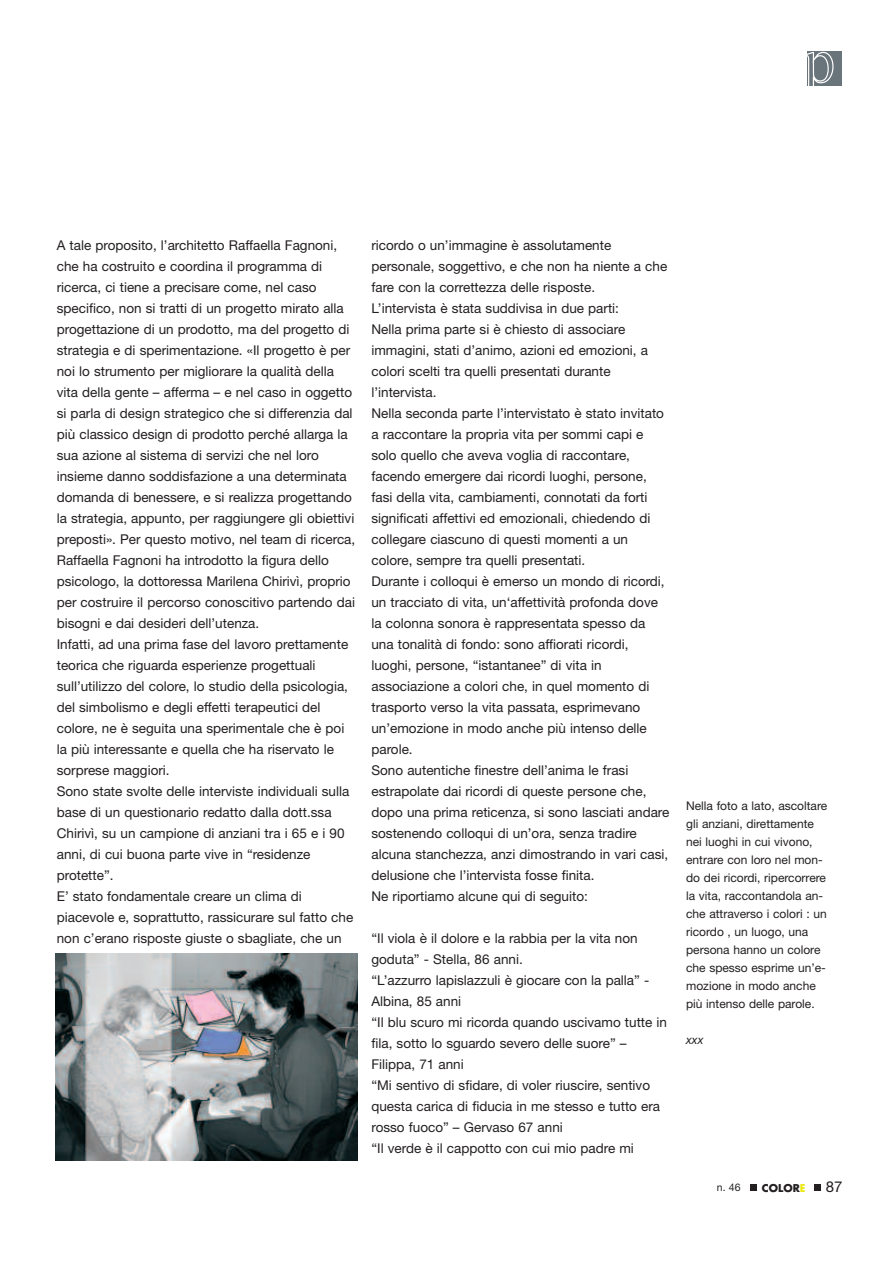
<style>
.page{position:relative;width:893px;height:1263px;background:#fff}
.page>*{position:absolute;margin:0;border:0;box-sizing:border-box;transform-origin:0 0}
.t1{font:15px "Helvetica Neue";color:#231f20}
.t2{font:13.5px/21px "Helvetica Neue";color:#231f20}
.t3{font:12px/18px "Helvetica Neue";color:#231f20}
.t4{font:italic 12px "Helvetica Neue";color:#231f20}
.t5{font:700 10.5px "Futura";color:#231f20}
.t6{font:10.5px "Helvetica Neue";color:#231f20}
.s1{color:#ece810}
</style>
<div class="page">
<svg style="left:750px;top:1185px;width:6px;height:6px"></svg>
<div style="left:814px;top:1184px;width:6px;height:7px;background:#231f20"></div>
<img style="left:55px;top:953px;width:302px;height:208px">
<div style="left:808px;top:51px;width:34px;height:34px;background:#6a747b"></div>
<svg style="left:807px;top:52px;width:26px;height:34px"></svg>
<p class="t2" style="left:57px;top:236px;width:300px">A tale proposito, l’architetto Raffaella Fagnoni, che ha costruito e coordina il programma di ricerca, ci tiene a precisare come, nel caso specifico, non si tratti di un progetto mirato alla progettazione di un prodotto, ma del progetto di strategia e di sperimentazione. «Il progetto è per noi lo strumento per migliorare la qualità della vita della gente – afferma – e nel caso in oggetto si parla di design strategico che si differenzia dal più classico design di prodotto perché allarga la sua azione al sistema di servizi che nel loro insieme danno soddisfazione a una determinata domanda di benessere, e si realizza progettando la strategia, appunto, per raggiungere gli obiettivi preposti». Per questo motivo, nel team di ricerca, Raffaella Fagnoni ha introdotto la figura dello psicologo, la dottoressa Marilena Chirivì, proprio per costruire il percorso conoscitivo partendo dai bisogni e dai desideri dell’utenza.<br>Infatti, ad una prima fase del lavoro prettamente teorica che riguarda esperienze progettuali sull’utilizzo del colore, lo studio della psicologia, del simbolismo e degli effetti terapeutici del colore, ne è seguita una sperimentale che è poi la più interessante e quella che ha riservato le sorprese maggiori.<br>Sono state svolte delle interviste individuali sulla base di un questionario redatto dalla dott.ssa Chirivì, su un campione di anziani tra i 65 e i 90 anni, di cui buona parte vive in “residenze protette”.<br>E’ stato fondamentale creare un clima di piacevole e, soprattutto, rassicurare sul fatto che non c’erano risposte giuste o sbagliate, che un</p>
<p class="t2" style="left:371px;top:236px;width:299px">ricordo o un’immagine è assolutamente personale, soggettivo, e che non ha niente a che fare con la correttezza delle risposte.<br>L’intervista è stata suddivisa in due parti:<br>Nella prima parte si è chiesto di associare immagini, stati d’animo, azioni ed emozioni, a colori scelti tra quelli presentati durante l’intervista.<br>Nella seconda parte l’intervistato è stato invitato a raccontare la propria vita per sommi capi e solo quello che aveva voglia di raccontare, facendo emergere dai ricordi luoghi, persone, fasi della vita, cambiamenti, connotati da forti significati affettivi ed emozionali, chiedendo di collegare ciascuno di questi momenti a un colore, sempre tra quelli presentati.<br>Durante i colloqui è emerso un mondo di ricordi, un tracciato di vita, un‘affettività profonda dove la colonna sonora è rappresentata spesso da una tonalità di fondo: sono affiorati ricordi, luoghi, persone, “istantanee” di vita in associazione a colori che, in quel momento di trasporto verso la vita passata, esprimevano un’emozione in modo anche più intenso delle parole.<br>Sono autentiche finestre dell’anima le frasi estrapolate dai ricordi di queste persone che, dopo una prima reticenza, si sono lasciati andare sostenendo colloqui di un’ora, senza tradire alcuna stanchezza, anzi dimostrando in vari casi, delusione che l’intervista fosse finita.<br>Ne riportiamo alcune qui di seguito:</p>
<p class="t2" style="left:371px;top:929px;width:297px">“Il viola è il dolore e la rabbia per la vita non goduta” - Stella, 86 anni.<br>“L’azzurro lapislazzuli è giocare con la palla” - Albina, 85 anni<br>“Il blu scuro mi ricorda quando uscivamo tutte in fila, sotto lo sguardo severo delle suore” – Filippa, 71 anni<br>“Mi sentivo di sfidare, di voler riuscire, sentivo questa carica di fiducia in me stesso e tutto era rosso fuoco” – Gervaso 67 anni<br>“Il verde è il cappotto con cui mio padre mi</p>
<p class="t3" style="left:686px;top:798px;width:143px">Nella foto a lato, ascoltare gli anziani, direttamente nei luoghi in cui vivono, entrare con loro nel mon&shy;do dei ricordi, ripercorrere la vita, raccontandola an&shy;che attraverso i colori : un ricordo , un luogo, una persona hanno un colore che spesso esprime un’e&shy;mozione in modo anche più intenso delle parole.</p>
<p class="t4" style="left:686px;top:1035px;width:19px">xxx</p>
<p class="t6" style="left:717px;top:1183px;width:25px">n. 46</p>
<p class="t5" style="left:762px;top:1183px;width:45px">COLOR<span class="s1">E</span></p>
<p class="t1" style="left:826px;top:1182px;width:18px">87</p>
</div>
